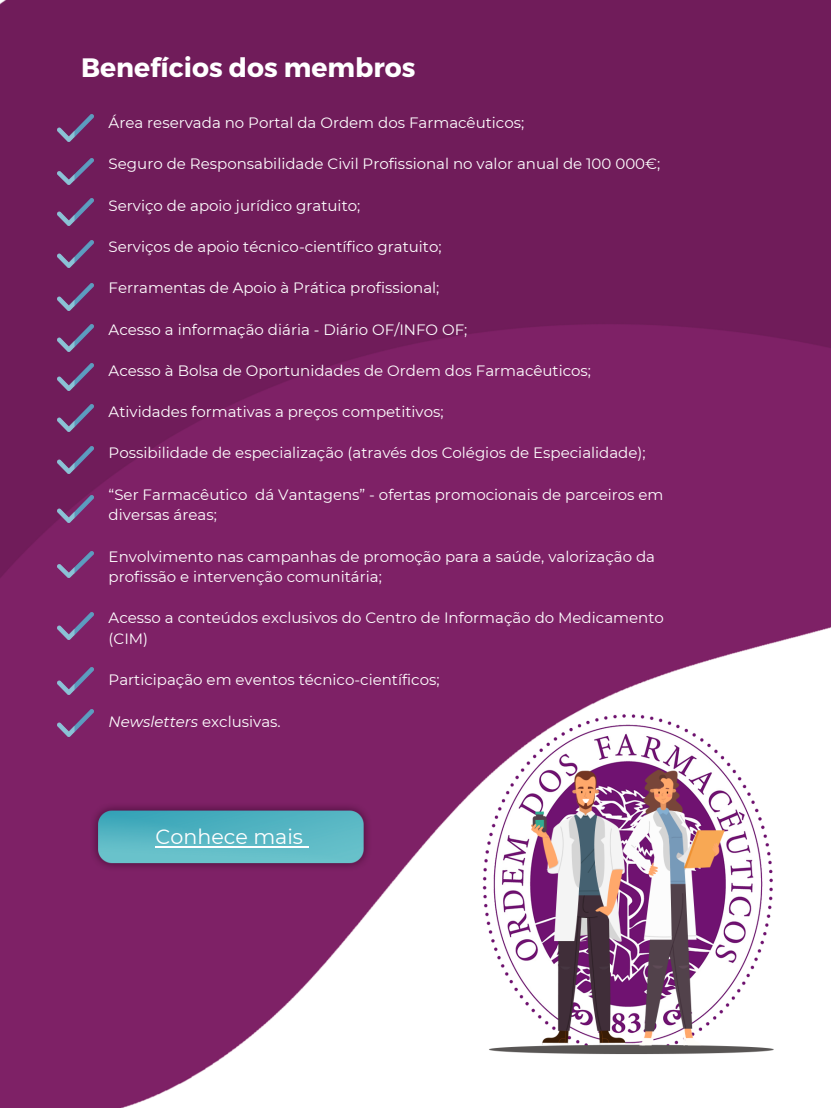
<style>
.page{position:relative;width:831px;height:1108px;background:#fff}
.page>*{position:absolute;margin:0;border:0;box-sizing:border-box;transform-origin:0 0}
.t1{font:700 26.62px "Montserrat";color:#fff}
.t2{font:20.62px "Montserrat";color:#fff}
.t3{font:15px/20.6px "Montserrat";color:#fff}
.t4{font:italic 15px "Montserrat";color:#fff}
.s1{font-style:normal}
</style>
<div class="page">
<img style="left:0;top:0;width:830px;height:1107px">
<img style="left:58px;top:115px;width:36px;height:26px">
<img style="left:58px;top:158px;width:36px;height:27px">
<img style="left:58px;top:198px;width:36px;height:27px">
<img style="left:58px;top:241px;width:36px;height:26px">
<hr style="left:155px;top:845px;width:148px;height:2px;background:#fff">
<img style="left:58px;top:284px;width:36px;height:26px">
<img style="left:58px;top:325px;width:36px;height:26px">
<img style="left:58px;top:364px;width:36px;height:26px">
<img style="left:58px;top:404px;width:36px;height:27px">
<img style="left:58px;top:446px;width:36px;height:27px">
<img style="left:58px;top:495px;width:36px;height:27px">
<img style="left:58px;top:551px;width:36px;height:27px">
<img style="left:58px;top:612px;width:36px;height:27px">
<img style="left:58px;top:667px;width:36px;height:27px">
<img style="left:58px;top:709px;width:36px;height:27px">
<h1 class="t1" style="left:81px;top:50px;width:335px">Benefícios dos membros</h1>
<p class="t3" style="left:109px;top:112px;width:417px">Área reservada no Portal da Ordem dos Farmacêuticos;</p>
<p class="t3" style="left:109px;top:154px;width:553px">Seguro de Responsabilidade Civil Profissional no valor anual de 100 000€;</p>
<p class="t3" style="left:109px;top:195px;width:253px">Serviço de apoio jurídico gratuito;</p>
<p class="t3" style="left:109px;top:236px;width:334px">Serviços de apoio técnico-científico gratuito;</p>
<p class="t3" style="left:109px;top:277px;width:332px">Ferramentas de Apoio à Prática profissional;</p>
<p class="t3" style="left:109px;top:319px;width:360px">Acesso a informação diária - Diário OF/INFO OF;</p>
<p class="t3" style="left:109px;top:360px;width:484px">Acesso à Bolsa de Oportunidades de Ordem dos Farmacêuticos;</p>
<p class="t3" style="left:109px;top:401px;width:336px">Atividades formativas a preços competitivos;</p>
<p class="t3" style="left:109px;top:442px;width:538px">Possibilidade de especialização (através dos Colégios de Especialidade);</p>
<p class="t3" style="left:109px;top:484px;width:556px">“Ser Farmacêutico dá Vantagens” - ofertas promocionais de parceiros em diversas áreas;</p>
<p class="t3" style="left:109px;top:545px;width:547px">Envolvimento nas campanhas de promoção para a saúde, valorização da profissão e intervenção comunitária;</p>
<p class="t3" style="left:109px;top:607px;width:556px">Acesso a conteúdos exclusivos do Centro de Informação do Medicamento (CIM)</p>
<p class="t3" style="left:109px;top:669px;width:332px">Participação em eventos técnico-científicos;</p>
<p class="t4" style="left:109px;top:712px;width:173px">Newsletters <span class="s1">exclusivas.</span></p>
<h2 class="t2" style="left:155px;top:824px;width:149px">Conhece mais</h2>
</div>
